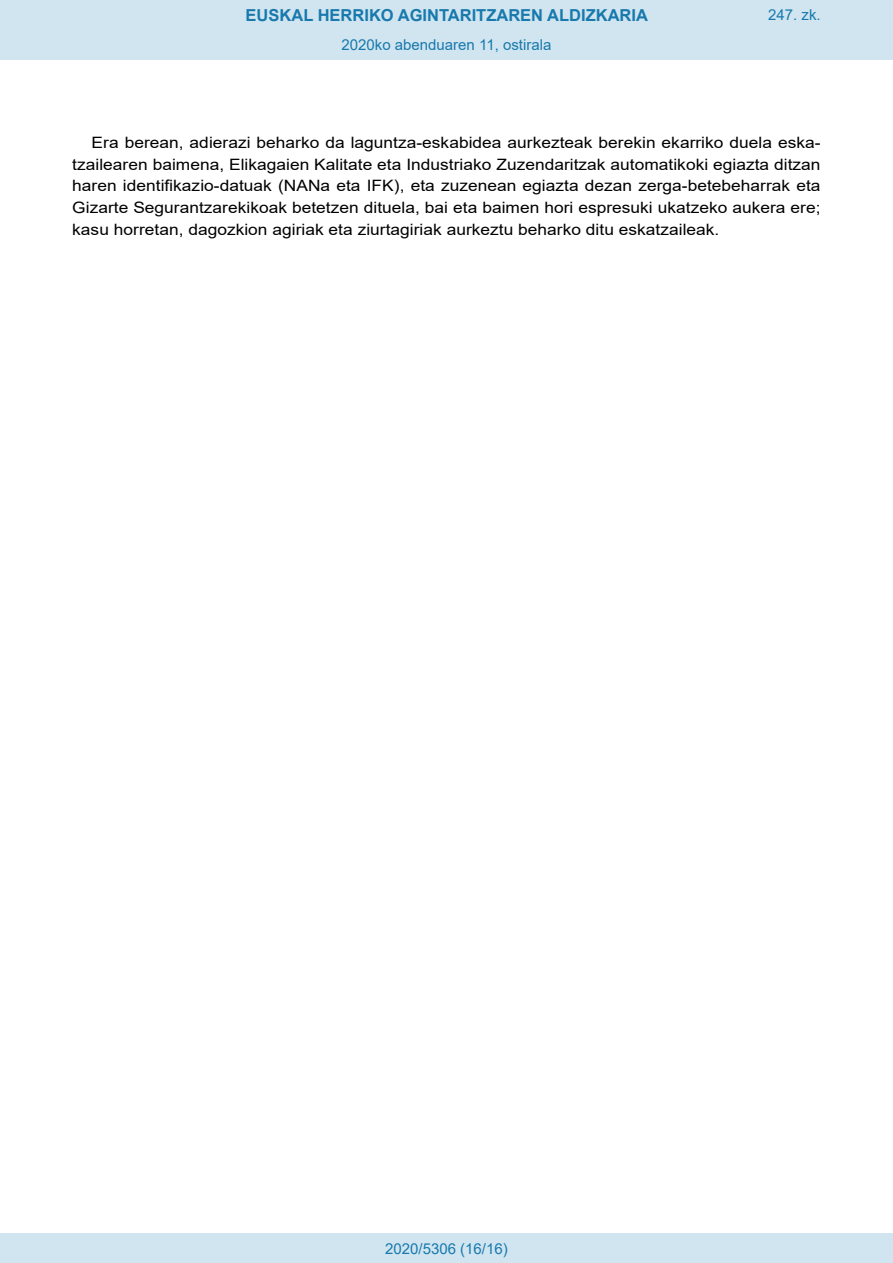
<style>
.page{position:relative;width:893px;height:1263px;background:#fff}
.page>*{position:absolute;margin:0;border:0;box-sizing:border-box;transform-origin:0 0}
.t1{font:700 16.5px "Arial";color:#1879ad}
.BOPVDetalle{font:15.6px/21.6px "Arial";color:#000;text-align:justify;scale:1.11 1}
.Paginacion_Centro{font:15px "Arial";color:#1879ad}
</style>
<div class="page">
<div style="left:0;top:0;width:893px;height:60px;background:#d0e5f0"></div>
<div style="left:0;top:1233px;width:893px;height:30px;background:#d0e5f0"></div>
<p class="t1" style="left:246px;top:3px;width:404px">EUSKAL HERRIKO AGINTARITZAREN ALDIZKARIA</p>
<p class="Paginacion_Centro" style="left:342px;top:35px;width:211px">2020ko abenduaren 11, ostirala</p>
<p class="Paginacion_Centro" style="left:768px;top:5px;width:54px">247. zk.</p>
<p class="BOPVDetalle" style="left:72px;top:132px;width:676px;text-indent:19px">Era berean, adierazi beharko da laguntza-eskabidea aurkezteak berekin ekarriko duela eska&shy;tzailearen baimena, Elikagaien Kalitate eta Industriako Zuzendaritzak automatikoki egiazta ditzan haren identifikazio-datuak (NANa eta IFK), eta zuzenean egiazta dezan zerga-betebeharrak eta Gizarte Segurantzarekikoak betetzen dituela, bai eta baimen hori espresuki ukatzeko aukera ere; kasu horretan, dagozkion agiriak eta ziurtagiriak aurkeztu beharko ditu eskatzaileak.</p>
<p class="Paginacion_Centro" style="left:385px;top:1238px;width:124px">2020/5306 (16/16)</p>
</div>
